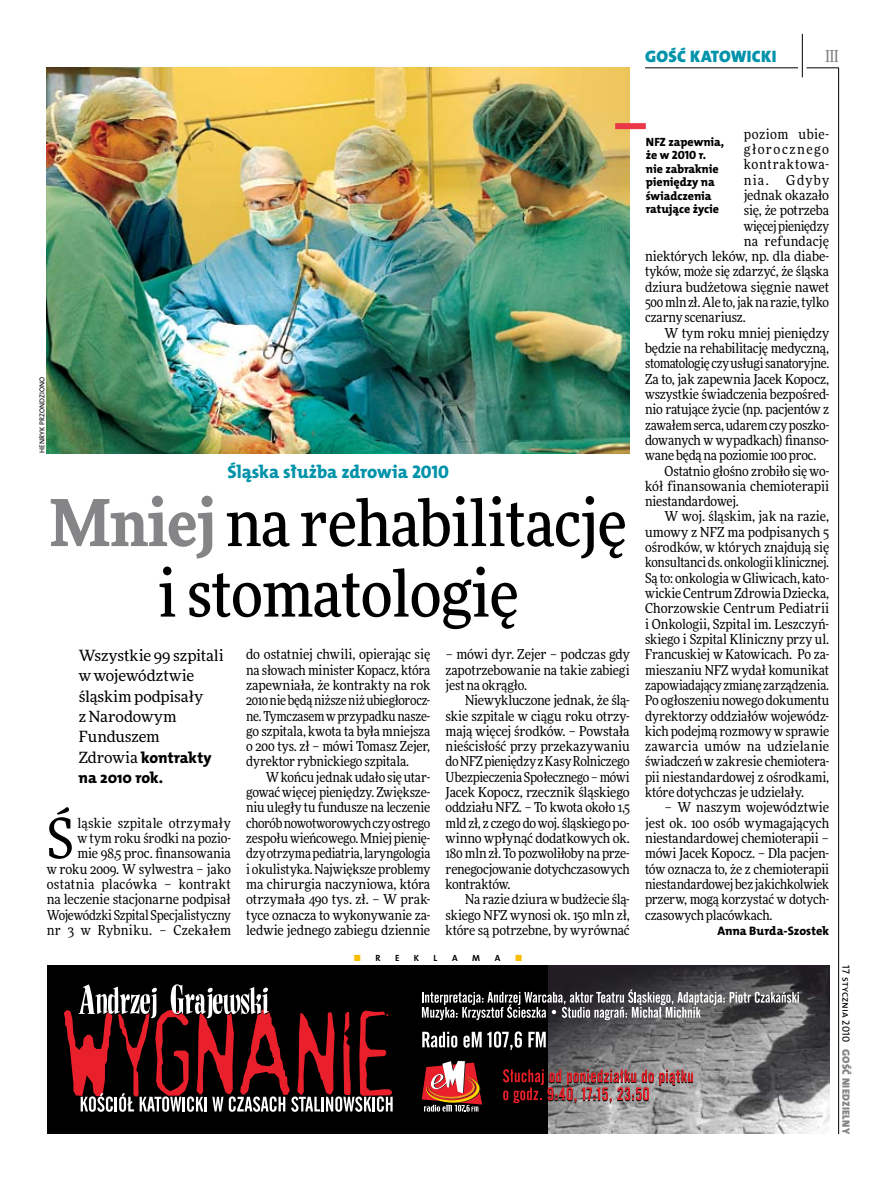
<style>
.page{position:relative;width:893px;height:1191px;background:#fff}
.page>*{position:absolute;margin:0;border:0;box-sizing:border-box;transform-origin:0 0}
.t1{font:500 64.5px/70.5px "Freeday Narrow";letter-spacing:-.01em;color:#000;text-align:center}
.t2{font:55.95px "Freeday Narrow News";color:#000}
.t3{font:18.3px "The Mix HP8 Ex Bld";letter-spacing:-.01em;color:#0093aa}
.t4{font:16.65px "The Mix HP9 Blk";letter-spacing:.02em;color:#0093aa}
.t5{font:500 16.5px "Freeday Narrow";color:#858486;scale:.9 1}
.t6{font:15.75px/20.4px "The Mix HP8 Ex Bld";letter-spacing:-.005em;color:#000}
.t7{font:15.45px/20.4px "Freeday News";color:#000}
.t8{font:13.65px/15.3px "Freeday Narrow News";letter-spacing:-.01em;color:#000;text-align:justify}
.t9{font:13.65px "Freeday Narrow News";letter-spacing:.015em;color:#000}
.t10{font:13.65px "Freeday Narrow News";letter-spacing:.02em;color:#000}
.t11{font:12.3px "The Mix HP8 Ex Bld";color:#000}
.t12{font:12px/13.5px "The Mix HP8 Ex Bld";letter-spacing:-.005em;color:#000}
.t13{font:10.5px "The Mix HP9 Blk";letter-spacing:.025em;color:#858486}
.t14{font:10.5px "The Mix HP5 Plain";letter-spacing:.015em;color:#000}
.t15{font:9px "The Mix HP7 Bld";color:#000}
.t16{font:9px "The Mix HP7 Bld";color:#f9be00}
.t17{font:7.2px "The Mix HP5 Plain";letter-spacing:.015em;color:#000}
.s1{font-weight:900;color:#858486}
.s2{font-family:"Freeday News";font-size:15.45px}
.s3{color:#000}
</style>
<div class="page">
<hr style="left:806px;top:68px;width:33px;height:1px;background:#000">
<hr style="left:645px;top:68px;width:153px;height:1px;background:#000">
<hr style="left:838px;top:68px;width:1px;height:1066px;background:#000">
<hr style="left:802px;top:34px;width:1px;height:43px;background:#000">
<img style="left:47px;top:68px;width:583px;height:385px">
<div style="left:47px;top:965px;width:781px;height:169px;background:#000"></div>
<img style="left:549px;top:965px;width:280px;height:169px">
<svg style="left:503px;top:1069px;width:190px;height:35px;background:#865456"></svg>
<svg style="left:422px;top:989px;width:377px;height:31px"></svg>
<svg style="left:422px;top:1060px;width:60px;height:51px"></svg>
<svg style="left:64px;top:984px;width:329px;height:128px"></svg>
<svg style="left:422px;top:1031px;width:35px;height:16px"></svg>
<svg style="left:463px;top:1031px;width:59px;height:19px"></svg>
<svg style="left:528px;top:1031px;width:18px;height:16px"></svg>
<div style="left:615px;top:123px;width:31px;height:6px;background:#eb3848"></div>
<p class="t4" style="left:645px;top:46px;width:133px">GOŚĆ KATOWICKI</p>
<p class="t5" style="left:825px;top:46px;width:16px">III</p>
<p class="t17" style="left:38px;top:453px;width:78px;rotate:-90deg">hen ryk przon dziono</p>
<h3 class="t3" style="left:228px;top:460px;width:223px">Śląska służba zdrowia 2010</h3>
<h1 class="t1" style="left:50px;top:487px;width:578px"><span class="s1">Mniej</span> na rehabilitację i stomatologię</h1>
<p class="t7" style="left:79px;top:644px;width:147px">Wszystkie 99 szpitali w województwie śląskim podpisały<br>z Narodowym<br>Funduszem</p>
<p class="t6" style="left:79px;top:747px;width:134px"><span class="s2">Zdrowia</span> kontrakty na 2010 rok.</p>
<h2 class="t2" style="left:47px;top:804px;width:29px">Ś</h2>
<p class="t8" style="left:47px;top:815px;width:186px;text-align:right">ląskie szpitale otrzymały<br>w tym roku środki na pozio-<br>mie 98,5 proc. finansowania<br>w roku 2009. W sylwestra – jako ostatnia placówka – kontrakt na leczenie stacjonarne podpisał<br>Wojewódzki Szpital Specjalistyczny nr 3 w Rybniku. – Czekałem</p>
<p class="t8" style="left:246px;top:646px;width:186px">do ostatniej chwili, opierając się na słowach minister Kopacz, która zapewniała, że kontrakty na rok 2010 niebędą niższe niż ubiegłorocz&shy;ne. Tymczasem wprzypadku nasze&shy;go szpitala, kwota ta była mniejsza o 200 tys. zł – mówi Tomasz Zejer, dyrektor rybnickiego szpitala.</p>
<p class="t8" style="left:246px;top:769px;width:186px;text-indent:20px">Wkońcu jednak udało się utar&shy;gować więcej pieniędzy. Zwiększe&shy;niu uległy tu fundusze na leczenie chorób nowotworowych czyostrego zespołu wieńcowego. Mniej pienię&shy;dzy otrzyma pediatria, laryngologia i okulistyka. Największe problemy ma chirurgia naczyniowa, która otrzymała 490 tys. zł. – W prak&shy;tyce oznacza to wykonywanie za&shy;ledwie jednego zabiegu dziennie</p>
<p class="t8" style="left:446px;top:646px;width:186px">– mówi dyr. Zejer – podczas gdy zapotrzebowanie na takie zabiegi jest na okrągło.</p>
<p class="t8" style="left:446px;top:692px;width:186px;text-indent:20px">Niewykluczone jednak, że ślą&shy;skie szpitale w ciągu roku otrzy&shy;mają więcej środków. – Powstała nieścisłość przy przekazywaniu doNFZ pieniędzy zKasy Rolniczego Ubezpieczenia Społecznego – mówi Jacek Kopocz, rzecznik śląskiego oddziału NFZ. – To kwota około 1,5 mld zł, z czego do woj. śląskiego po&shy;winno wpłynąć dodatkowych ok.<br>180 mln zł. To pozwoliłoby na prze&shy;renegocjowanie dotychczasowych kontraktów.</p>
<p class="t8" style="left:446px;top:891px;width:186px;text-indent:20px">Na razie dziura w budżecie ślą&shy;skiego NFZ wynosi ok. 150 mln zł, które są potrzebne, by wyrównać</p>
<p class="t16" style="left:353px;top:952px;width:28px">■ <span class="s3">R</span></p>
<p class="t15" style="left:395px;top:952px;width:6px">E</p>
<p class="t15" style="left:414px;top:952px;width:6px">K</p>
<p class="t15" style="left:434px;top:952px;width:5px">L</p>
<p class="t15" style="left:452px;top:952px;width:7px">A</p>
<p class="t15" style="left:472px;top:952px;width:9px">M</p>
<p class="t15" style="left:495px;top:952px;width:7px">A</p>
<p class="t16" style="left:515px;top:952px;width:9px">■</p>
<p class="t8" style="left:744px;top:126px;width:87px">poziom ubie&shy;głorocznego kontraktowa&shy;nia.</p>
<p class="t12" style="left:646px;top:135px;width:80px">NFZ zapewnia, że w 2010 r. nie zabraknie pieniędzy na świadczenia ratujące życie</p>
<p class="t8" style="left:786px;top:172px;width:44px">Gdyby</p>
<p class="t8" style="left:744px;top:187px;width:87px">jednak okazało</p>
<p class="t8" style="left:744px;top:202px;width:87px">się, że potrzeba</p>
<p class="t8" style="left:744px;top:218px;width:87px">więcej pieniędzy</p>
<p class="t10" style="left:744px;top:233px;width:87px">na refundację</p>
<p class="t8" style="left:645px;top:248px;width:186px">niektórych leków, np. dla diabe-</p>
<p class="t8" style="left:645px;top:264px;width:186px">tyków, może się zdarzyć, że śląska</p>
<p class="t8" style="left:645px;top:279px;width:186px">dziura budżetowa sięgnie nawet</p>
<p class="t8" style="left:645px;top:294px;width:186px">500 mln zł. Ale to,jak na razie, tylko</p>
<p class="t8" style="left:645px;top:310px;width:102px">czarny scenariusz.</p>
<p class="t8" style="left:665px;top:325px;width:166px">W tym roku mniej pieniędzy</p>
<p class="t8" style="left:645px;top:340px;width:186px">będzie na rehabilitację medyczną,</p>
<p class="t8" style="left:645px;top:356px;width:186px">stomatologię czyusługi sanatoryjne.</p>
<p class="t8" style="left:645px;top:371px;width:186px">Za to, jak zapewnia Jacek Kopocz,</p>
<p class="t8" style="left:645px;top:386px;width:186px">wszystkie świadczenia bezpośred-</p>
<p class="t8" style="left:645px;top:401px;width:186px">nio ratujące życie (np. pacjentów z</p>
<p class="t8" style="left:645px;top:417px;width:186px">zawałem serca, udarem czy poszko-</p>
<p class="t8" style="left:645px;top:432px;width:186px">dowanych w wypadkach) finanso-</p>
<p class="t8" style="left:645px;top:447px;width:173px">wane będą na poziomie 100 proc.</p>
<p class="t8" style="left:665px;top:463px;width:166px">Ostatnio głośno zrobiło się wo-</p>
<p class="t8" style="left:645px;top:478px;width:186px">kół finansowania chemioterapii</p>
<p class="t8" style="left:645px;top:493px;width:95px">niestandardowej.</p>
<p class="t8" style="left:665px;top:509px;width:166px">W woj. śląskim, jak na razie,</p>
<p class="t8" style="left:645px;top:524px;width:186px">umowy z NFZ ma podpisanych 5</p>
<p class="t8" style="left:645px;top:539px;width:186px">ośrodków, w których znajdują się</p>
<p class="t8" style="left:645px;top:555px;width:186px">konsultanci ds. onkologii klinicznej.</p>
<p class="t8" style="left:645px;top:570px;width:186px">Są to: onkologia w Gliwicach, kato-</p>
<p class="t8" style="left:645px;top:585px;width:186px">wickie Centrum Zdrowia Dziecka,</p>
<p class="t8" style="left:645px;top:600px;width:186px">Chorzowskie Centrum Pediatrii</p>
<p class="t8" style="left:645px;top:616px;width:186px">i Onkologii, Szpital im. Leszczyń-</p>
<p class="t8" style="left:645px;top:631px;width:186px">skiego i Szpital Kliniczny przy ul.</p>
<p class="t8" style="left:645px;top:646px;width:186px">Francuskiej w Katowicach. Po za-</p>
<p class="t8" style="left:645px;top:662px;width:186px">mieszaniu NFZ wydał komunikat</p>
<p class="t8" style="left:645px;top:677px;width:186px">zapowiadający zmianę zarządzenia.</p>
<p class="t8" style="left:645px;top:692px;width:186px">Po ogłoszeniu nowego dokumentu</p>
<p class="t8" style="left:645px;top:708px;width:186px">dyrektorzy oddziałów wojewódz-</p>
<p class="t8" style="left:645px;top:723px;width:186px">kich podejmą rozmowy w sprawie</p>
<p class="t9" style="left:645px;top:738px;width:186px">zawarcia umów na udzielanie</p>
<p class="t8" style="left:645px;top:754px;width:186px">świadczeń w zakresie chemiotera-</p>
<p class="t8" style="left:645px;top:769px;width:186px">pii niestandardowej z ośrodkami,</p>
<p class="t8" style="left:645px;top:784px;width:160px">które dotychczas je udzielały.</p>
<p class="t8" style="left:645px;top:799px;width:186px;text-indent:20px">– W naszym województwie jest ok. 100 osób wymagających niestandardowej chemioterapii – mówi Jacek Kopocz. – Dla pacjen&shy;tów oznacza to, że z chemioterapii niestandardowej bez jakichkolwiek przerw, mogą korzystać w dotych&shy;czasowych placówkach.</p>
<p class="t11" style="left:717px;top:923px;width:113px">Anna Burda-Szostek</p>
<p class="t14" style="left:853px;top:965px;width:78px;rotate:90deg">17 stycznia 2010</p>
<p class="t13" style="left:853px;top:1049px;width:86px;rotate:90deg">GOŚĆ NIEDZIELNY</p>
</div>
